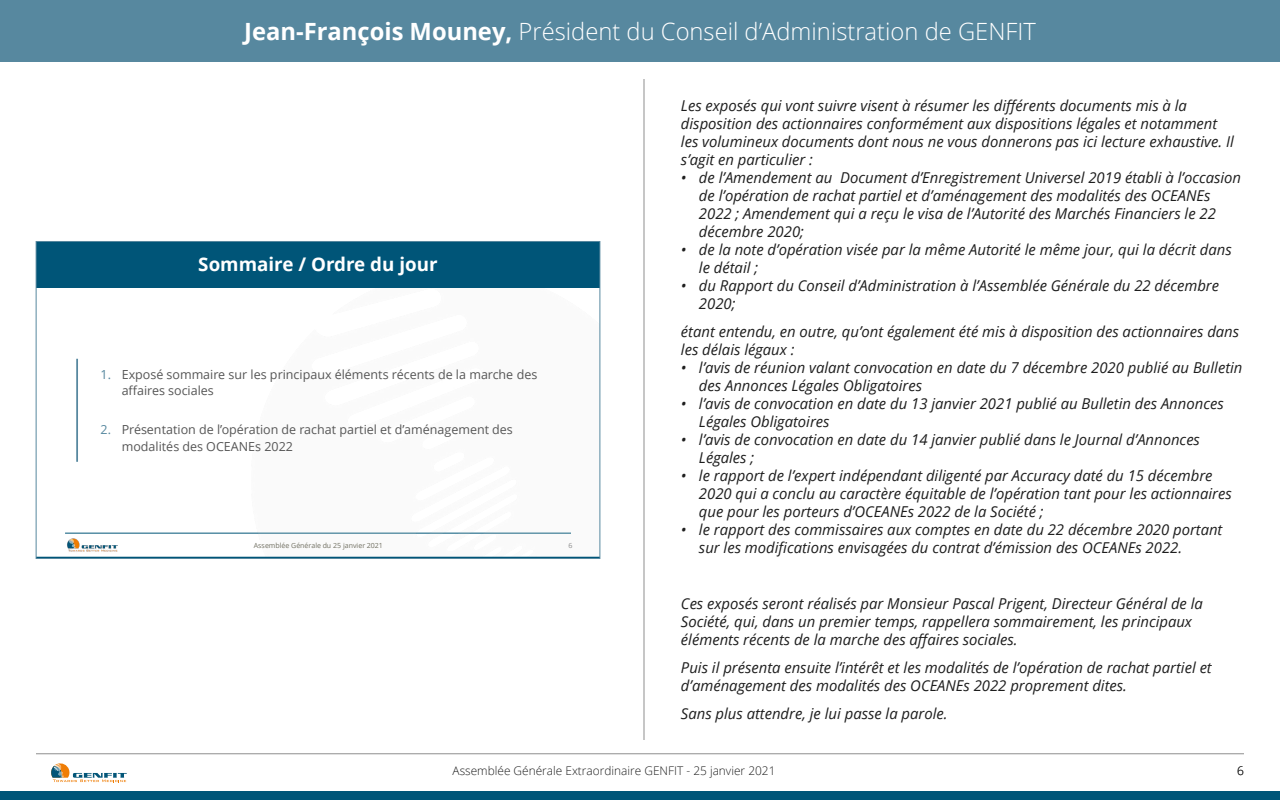
<style>
.page{position:relative;width:1280px;height:800px;background:#fff}
.page>*{position:absolute;margin:0;border:0;box-sizing:border-box;transform-origin:0 0}
.t1{font:300 23.8px "Open Sans";color:#fff}
.t2{font:700 18.8px "Open Sans";color:#fff}
.t3{font:italic 15px/18px "Open Sans";color:#1e1e1e}
.t4{font:12.5px/16.6px "Open Sans";color:#565656}
.t5{font:300 11.9px "Open Sans";color:#1e1e1e}
.t6{font:7px "Open Sans";color:#717062}
.t7{font:7px "Open Sans";color:#8b8b8b}
.s1{font-weight:700}
.s2{color:#57889f}
</style>
<div class="page">
<svg style="left:51px;top:763px;width:76px;height:19px"></svg>
<div style="left:0;top:0;width:1280px;height:62px;background:#57889f"></div>
<div style="left:0;top:791px;width:1280px;height:9px;background:#005578"></div>
<hr style="left:36px;top:754px;width:1208px;height:1px;background:#1a1a1a">
<hr style="left:65px;top:533px;width:506px;height:1px;background:#005578">
<img style="left:58px;top:533px;width:69px;height:24px">
<img style="left:251px;top:532px;width:347px;height:25px">
<div style="left:36px;top:241px;width:564px;height:47px;background:#005578"></div>
<hr style="left:76px;top:359px;width:2px;height:103px;background:#57889f">
<hr style="left:644px;top:79px;width:1px;height:661px;background:#1a1a1a">
<h1 class="t1" style="left:244px;top:15px;width:793px"><span class="s1">Jean-François Mouney,</span> Président du Conseil d’Administration de GENFIT</h1>
<p class="t2" style="left:198px;top:250px;width:241px">Sommaire / Ordre du jour</p>
<p class="t4" style="left:122px;top:366px;width:417px;text-indent:-21px"><span class="s2">1.</span> Exposé sommaire sur les principaux éléments récents de la marche des affaires sociales</p>
<p class="t4" style="left:122px;top:421px;width:393px;text-indent:-21px"><span class="s2">2.</span> Présentation de l’opération de rachat partiel et d’aménagement des modalités des OCEANEs 2022</p>
<p class="t6" style="left:254px;top:541px;width:131px">Assemblée Générale du 25 janvier 2021</p>
<p class="t7" style="left:569px;top:541px;width:6px">6</p>
<p class="t3" style="left:681px;top:96px;width:554px">Les exposés qui vont suivre visent à résumer les différents documents mis à la disposition des actionnaires conformément aux dispositions légales et notamment les volumineux documents dont nous ne vous donnerons pas ici lecture exhaustive. Il s’agit en particulier :</p>
<p class="t3" style="left:699px;top:168px;width:544px;text-indent:-18px">• de l’Amendement au Document d’Enregistrement Universel 2019 établi à l’occasion de l’opération de rachat partiel et d’aménagement des modalités des OCEANEs 2022 ; Amendement qui a reçu le visa de l’Autorité des Marchés Financiers le 22 décembre 2020;</p>
<p class="t3" style="left:699px;top:240px;width:534px;text-indent:-18px">• de la note d’opération visée par la même Autorité le même jour, qui la décrit dans le détail ;</p>
<p class="t3" style="left:699px;top:276px;width:522px;text-indent:-18px">• du Rapport du Conseil d’Administration à l’Assemblée Générale du 22 décembre<br>2020;</p>
<p class="t3" style="left:681px;top:322px;width:560px">étant entendu, en outre, qu’ont également été mis à disposition des actionnaires dans les délais légaux :</p>
<p class="t3" style="left:699px;top:358px;width:545px;text-indent:-18px">• l’avis de réunion valant convocation en date du 7 décembre 2020 publié au Bulletin des Annonces Légales Obligatoires</p>
<p class="t3" style="left:699px;top:394px;width:526px;text-indent:-18px">• l’avis de convocation en date du 13 janvier 2021 publié au Bulletin des Annonces<br>Légales Obligatoires</p>
<p class="t3" style="left:699px;top:430px;width:503px;text-indent:-18px">• l’avis de convocation en date du 14 janvier publié dans le Journal d’Annonces<br>Légales ;</p>
<p class="t3" style="left:699px;top:466px;width:534px;text-indent:-18px">• le rapport de l’expert indépendant diligenté par Accuracy daté du 15 décembre<br>2020 qui a conclu au caractère équitable de l’opération tant pour les actionnaires que pour les porteurs d’OCEANEs 2022 de la Société ;</p>
<p class="t3" style="left:699px;top:520px;width:525px;text-indent:-18px">• le rapport des commissaires aux comptes en date du 22 décembre 2020 portant sur les modifications envisagées du contrat d’émission des OCEANEs 2022.</p>
<p class="t3" style="left:681px;top:594px;width:523px">Ces exposés seront réalisés par Monsieur Pascal Prigent, Directeur Général de la<br>Société, qui, dans un premier temps, rappellera sommairement, les principaux éléments récents de la marche des affaires sociales.</p>
<p class="t3" style="left:681px;top:658px;width:532px">Puis il présenta ensuite l’intérêt et les modalités de l’opération de rachat partiel et d’aménagement des modalités des OCEANEs 2022 proprement dites.</p>
<p class="t3" style="left:681px;top:704px;width:268px">Sans plus attendre, je lui passe la parole.</p>
<p class="t5" style="left:453px;top:763px;width:324px">Assemblée Générale Extraordinaire GENFIT - 25 janvier 2021</p>
<p class="t5" style="left:1237px;top:763px;width:8px">6</p>
</div>
